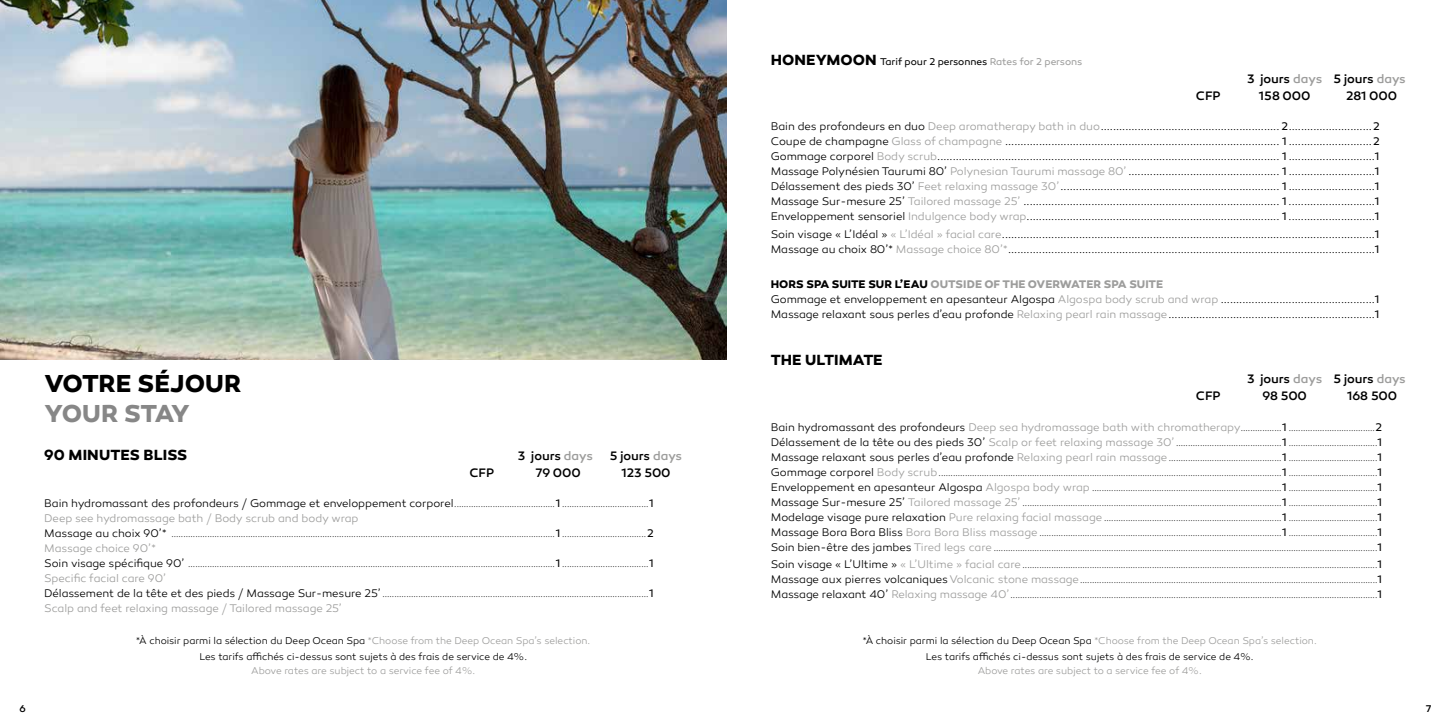
<style>
.page{position:relative;width:1453px;height:727px;background:#fff}
.page>*{position:absolute;margin:0;border:0;box-sizing:border-box;transform-origin:0 0}
.t1{font:700 25px "Canaro";letter-spacing:.005em;color:#000}
.t2{font:700 25px "Canaro";letter-spacing:-.04em;color:#878787}
.t3{font:700 15px "Canaro";letter-spacing:.005em;color:#000}
.t4{font:700 15px "Canaro";letter-spacing:-.015em;color:#000}
.t5{font:500 12.5px "Canaro";letter-spacing:-.01em;color:#000}
.t6{font:300 11.25px/15px "Canaro";letter-spacing:-.005em;color:#000}
.t7{font:300 11.25px "Canaro";letter-spacing:-.005em;color:#9d9d9c}
.t8{font:300 10px "Canaro";letter-spacing:-.005em;color:#000}
.t9{font:300 10px "Canaro";color:#9d9d9c}
.t10{font:10px "Canaro";letter-spacing:-.005em;color:#000}
.t11{font:500 10px "Canaro";color:#000}
.t12{font:300 8.75px/15px "Canaro";color:#000;text-align:justify}
.s1{color:#9d9d9c}
.s2{font-size:11.25px}
.s3{font-weight:400;font-size:11.25px}
.s4{font-weight:700;font-size:15px}
.s5{font-weight:400}
.s6{font-weight:700}
.s7{font-weight:700;color:#9d9d9c}
.s8{font-size:11.25px;color:#9d9d9c}
</style>
<div class="page">
<img style="left:0;top:0;width:726px;height:359px">
<h1 class="t1" style="left:44px;top:368px;width:198px">VOTRE SÉJOUR</h1>
<h1 class="t2" style="left:44px;top:398px;width:147px">YOUR STAY</h1>
<h2 class="t3" style="left:44px;top:445px;width:145px">90 MINUTES BLISS</h2>
<h3 class="t5" style="left:518px;top:448px;width:77px">3 jours <span class="s1">days</span></h3>
<h3 class="t5" style="left:610px;top:448px;width:74px">5 jours <span class="s1">days</span></h3>
<h3 class="t5" style="left:469px;top:465px;width:26px">CFP</h3>
<h3 class="t5" style="left:535px;top:465px;width:47px">79 000</h3>
<h3 class="t5" style="left:621px;top:465px;width:51px">123 500</h3>
<p class="t12" style="left:44px;top:497px;width:611px"><span class="s2">Bain hydromassant des profondeurs / Gommage et enveloppement corporel</span>..........................................<span class="s3">1</span> ....................................<span class="s3">1</span></p>
<p class="t7" style="left:44px;top:512px;width:316px">Deep see hydromassage bath / Body scrub and body wrap</p>
<p class="t12" style="left:44px;top:527px;width:611px"><span class="s2">Massage au choix 90’*</span> ................................................................................................................................................................<span class="s3">1</span> ...................................<span class="s3">2</span></p>
<p class="t7" style="left:44px;top:542px;width:113px">Massage choice 90’*</p>
<p class="t12" style="left:44px;top:557px;width:611px"><span class="s2">Soin visage spécifique 90’</span> .........................................................................................................................................................<span class="s3">1</span> ....................................<span class="s3">1</span></p>
<p class="t7" style="left:44px;top:572px;width:123px">Specific facial care 90’</p>
<p class="t12" style="left:44px;top:587px;width:611px"><span class="s2">Délassement de la tête et des pieds / Massage Sur-mesure 25’</span> ...............................................................................................................<span class="s3">1</span></p>
<p class="t7" style="left:44px;top:602px;width:299px">Scalp and feet relaxing massage / Tailored massage 25’</p>
<p class="t10" style="left:771px;top:56px;width:313px"><span class="s4">HONEYMOON</span> Tarif pour 2 personnes <span class="s1">Rates for 2 persons</span></p>
<h3 class="t5" style="left:1247px;top:71px;width:160px">3 jours <span class="s1">days</span> 5 jours <span class="s1">days</span></h3>
<h3 class="t5" style="left:1196px;top:88px;width:26px">CFP</h3>
<h3 class="t5" style="left:1259px;top:88px;width:53px">158 000</h3>
<h3 class="t5" style="left:1346px;top:88px;width:53px">281 000</h3>
<p class="t6" style="left:771px;top:119px;width:610px;text-align:justify">Bain des profondeurs en duo <span class="s1">Deep aromatherapy bath in duo</span>.......................................................... <span class="s5">2</span>...........................<span class="s5">2<br></span>Coupe de champagne <span class="s1">Glass of champagne</span> ......................................................................................... <span class="s5">1</span> ...........................<span class="s5">2<br></span>Gommage corporel <span class="s1">Body scrub</span>............................................................................................................... <span class="s5">1</span> ............................<span class="s5">1<br></span>Massage Polynésien Taurumi 80’ <span class="s1">Polynesian Taurumi massage 80’</span> ................................................. <span class="s5">1</span> ............................<span class="s5">1<br></span>Délassement des pieds 30’ <span class="s1">Feet relaxing massage 30’</span>....................................................................... <span class="s5">1</span> ............................<span class="s5">1<br></span>Massage Sur-mesure 25’ <span class="s1">Tailored massage 25’</span> ................................................................................... <span class="s5">1</span> ............................<span class="s5">1<br></span>Enveloppement sensoriel <span class="s1">Indulgence body wrap</span>.................................................................................. <span class="s5">1</span> ............................<span class="s5">1</span></p>
<p class="t6" style="left:771px;top:227px;width:610px">Soin visage « L’Idéal » <span class="s1">« L’Idéal » facial care</span>.........................................................................................................................<span class="s5">1<br></span>Massage au choix 80’* <span class="s1">Massage choice 80’*</span>.......................................................................................................................<span class="s5">1</span></p>
<p class="t6" style="left:771px;top:276px;width:610px"><span class="s6">HORS SPA SUITE SUR L’EAU</span> <span class="s7">OUTSIDE OF THE OVERWATER SPA SUITE<br></span>Gommage et enveloppement en apesanteur Algospa <span class="s1">Algospa body scrub and wrap</span> ..................................................<span class="s5">1<br></span>Massage relaxant sous perles d’eau profonde <span class="s1">Relaxing pearl rain massage</span>...................................................................<span class="s5">1</span></p>
<h2 class="t4" style="left:771px;top:351px;width:113px">THE ULTIMATE</h2>
<h3 class="t5" style="left:1247px;top:371px;width:160px">3 jours <span class="s1">days</span> 5 jours <span class="s1">days</span></h3>
<h3 class="t5" style="left:1196px;top:388px;width:26px">CFP</h3>
<h3 class="t5" style="left:1262px;top:388px;width:46px">98 500</h3>
<h3 class="t5" style="left:1347px;top:388px;width:52px">168 500</h3>
<p class="t12" style="left:771px;top:420px;width:613px"><span class="s2">Bain hydromassant des profondeurs</span> <span class="s8">Deep sea hydromassage bath with chromatherapy</span>.................<span class="s3">1</span> ....................................<span class="s3">2<br></span><span class="s2">Délassement de la tête ou des pieds 30’</span> <span class="s8">Scalp or feet relaxing massage 30’</span> ............................................<span class="s3">1</span> .....................................<span class="s3">1<br></span><span class="s2">Massage relaxant sous perles d’eau profonde</span> <span class="s8">Relaxing pearl rain massage</span> ...............................................<span class="s3">1</span> .....................................<span class="s3">1<br></span><span class="s2">Gommage corporel</span> <span class="s8">Body scrub</span>...............................................................................................................................................<span class="s3">1</span> .....................................<span class="s3">1<br></span><span class="s2">Enveloppement en apesanteur Algospa</span> <span class="s8">Algospa body wrap</span> ...............................................................................<span class="s3">1</span> .....................................<span class="s3">1<br></span><span class="s2">Massage Sur-mesure 25’</span> <span class="s8">Tailored massage 25’</span> ............................................................................................................<span class="s3">1</span> .....................................<span class="s3">1<br></span><span class="s2">Modelage visage pure relaxation</span> <span class="s8">Pure relaxing facial massage</span> ..........................................................................<span class="s3">1</span> .....................................<span class="s3">1<br></span><span class="s2">Massage Bora Bora Bliss</span> <span class="s8">Bora Bora Bliss massage</span> .....................................................................................................<span class="s3">1</span> .....................................<span class="s3">1<br></span><span class="s2">Soin bien-être des jambes</span> <span class="s8">Tired legs care</span> ................................................................................................................................................................<span class="s3">1</span></p>
<p class="t12" style="left:771px;top:557px;width:613px"><span class="s2">Soin visage « L’Ultime »</span> <span class="s8">« L’Ultime » facial care</span> ....................................................................................................................................................<span class="s3">1<br></span><span class="s2">Massage aux pierres volcaniques</span> <span class="s8">Volcanic stone massage</span>............................................................................................................................<span class="s3">1<br></span><span class="s2">Massage relaxant 40’</span> <span class="s8">Relaxing massage 40’</span>.........................................................................................................................................................<span class="s3">1</span></p>
<p class="t8" style="left:136px;top:634px;width:455px">*À choisir parmi la sélection du Deep Ocean Spa <span class="s1">*Choose from the Deep Ocean Spa’s selection.</span></p>
<p class="t8" style="left:863px;top:634px;width:455px">*À choisir parmi la sélection du Deep Ocean Spa <span class="s1">*Choose from the Deep Ocean Spa’s selection.</span></p>
<p class="t8" style="left:199px;top:650px;width:329px">Les tarifs affichés ci-dessus sont sujets à des frais de service de 4%.</p>
<p class="t9" style="left:251px;top:664px;width:226px">Above rates are subject to a service fee of 4%.</p>
<p class="t8" style="left:926px;top:650px;width:329px">Les tarifs affichés ci-dessus sont sujets à des frais de service de 4%.</p>
<p class="t9" style="left:978px;top:664px;width:226px">Above rates are subject to a service fee of 4%.</p>
<p class="t11" style="left:20px;top:702px;width:8px">6</p>
<p class="t11" style="left:1426px;top:702px;width:7px">7</p>
</div>
